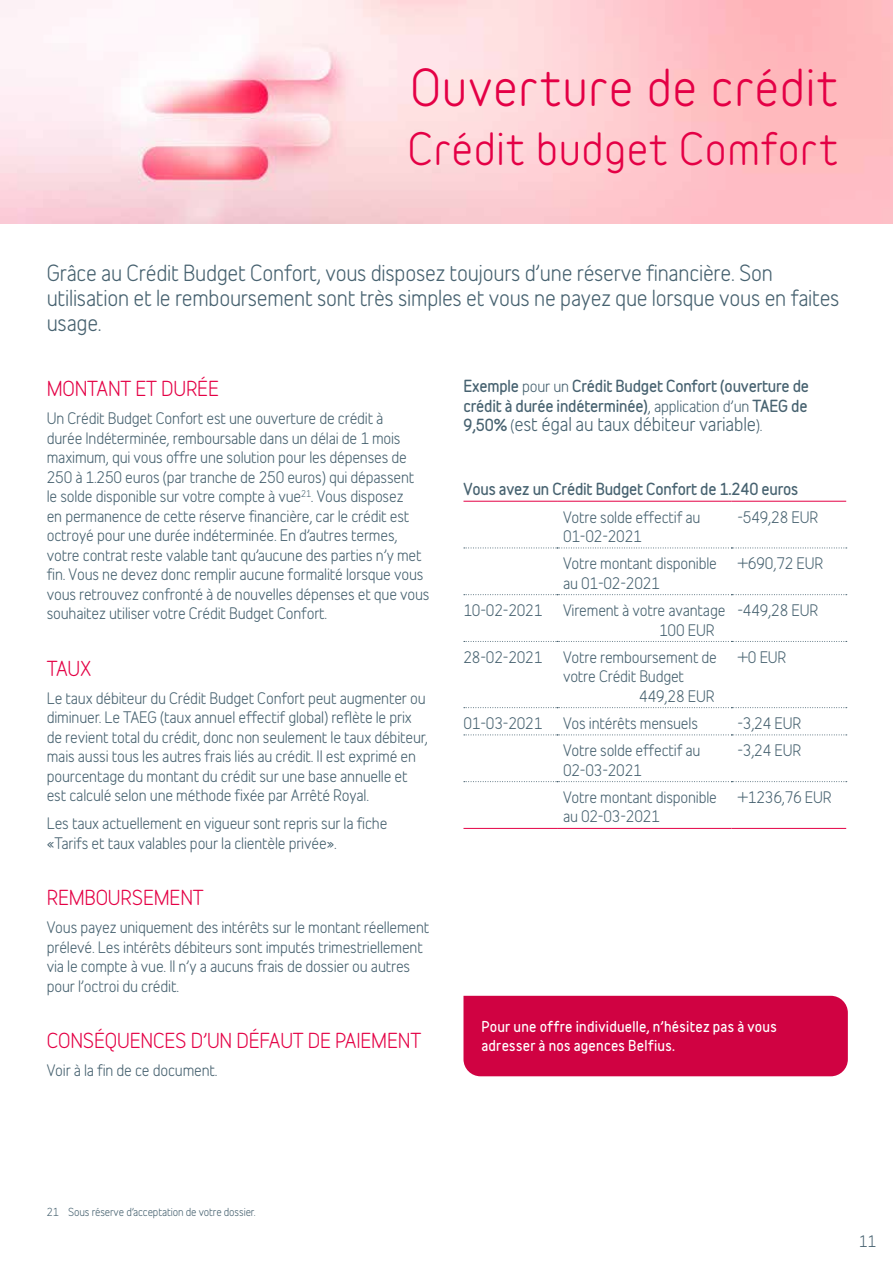
<style>
.page{position:relative;width:893px;height:1263px;background:#fff}
.page>*{position:absolute;margin:0;border:0;box-sizing:border-box;transform-origin:0 0}
.t1{font:48px "Belfius Normal";letter-spacing:.015em;color:#e40045}
.t2{font:42px "Belfius Normal";letter-spacing:.015em;color:#e40045}
.t3{font:21px/25.2px "Belfius Alternative";letter-spacing:-.01em;color:#476270}
.t4{font:19.5px "Belfius Alternative";letter-spacing:-.01em;color:#e40045}
.t5{font:18px "Belfius Alternative";letter-spacing:-.01em;color:#476270}
.t6{font:15px/19.5px "Belfius Alternative";letter-spacing:-.01em;color:#476270}
.t7{font:700 15px/19.5px "Belfius Alternative";letter-spacing:-.01em;color:#476270}
.t8{font:700 13.5px/19.5px "Belfius Alternative";letter-spacing:.02em;color:#fff}
.t9{font:10.5px "Belfius Alternative";letter-spacing:-.01em;color:#476270}
.s1{font-weight:400}
.s2{font-weight:700;font-size:15px}
.s3{font-size:15px}
</style>
<div class="page">
<svg style="left:464px;top:548px;width:383px;height:1px"></svg>
<svg style="left:464px;top:594px;width:383px;height:1px"></svg>
<svg style="left:464px;top:641px;width:383px;height:1px"></svg>
<svg style="left:464px;top:707px;width:383px;height:1px"></svg>
<svg style="left:464px;top:734px;width:383px;height:1px"></svg>
<hr style="left:463px;top:501px;width:94px;height:1px;background:#e40045">
<hr style="left:557px;top:501px;width:174px;height:1px;background:#e40045">
<hr style="left:731px;top:501px;width:115px;height:1px;background:#e40045">
<hr style="left:463px;top:828px;width:94px;height:1px;background:#e40045">
<hr style="left:557px;top:828px;width:174px;height:1px;background:#e40045">
<hr style="left:731px;top:828px;width:115px;height:1px;background:#e40045">
<svg style="left:464px;top:781px;width:383px;height:1px"></svg>
<div style="left:463px;top:996px;width:385px;height:80px;background:#d00242"></div>
<img style="left:0;top:0;width:893px;height:223px">
<h1 class="t1" style="left:411px;top:47px;width:429px">Ouverture de crédit</h1>
<h2 class="t2" style="left:408px;top:113px;width:431px">Crédit budget Comfort</h2>
<h3 class="t3" style="left:47px;top:258px;width:794px">Grâce au Crédit Budget Confort, vous disposez toujours d’une réserve financière. Son utilisation et le remboursement sont très simples et vous ne payez que lorsque vous en faites usage.</h3>
<h3 class="t4" style="left:47px;top:372px;width:174px">MONTANT ET DURÉE</h3>
<p class="t6" style="left:47px;top:407px;width:384px">Un Crédit Budget Confort est une ouverture de crédit à<br>durée Indéterminée, remboursable dans un délai de 1 mois maximum, qui vous offre une solution pour les dépenses de 250 à 1.250 euros (par tranche de 250 euros) qui dépassent<br>le solde disponible sur votre compte à vue<sup>21</sup>. Vous disposez<br>en permanence de cette réserve financière, car le crédit est octroyé pour une durée indéterminée. En d’autres termes, votre contrat reste valable tant qu’aucune des parties n’y met fin. Vous ne devez donc remplir aucune formalité lorsque vous vous retrouvez confronté à de nouvelles dépenses et que vous souhaitez utiliser votre Crédit Budget Confort.</p>
<h3 class="t4" style="left:47px;top:652px;width:46px">TAUX</h3>
<p class="t6" style="left:47px;top:687px;width:383px">Le taux débiteur du Crédit Budget Confort peut augmenter ou diminuer. Le TAEG (taux annuel effectif global) reflète le prix de revient total du crédit, donc non seulement le taux débiteur, mais aussi tous les autres frais liés au crédit. Il est exprimé en pourcentage du montant du crédit sur une base annuelle et est calculé selon une méthode fixée par Arrêté Royal.</p>
<p class="t6" style="left:47px;top:812px;width:342px">Les taux actuellement en vigueur sont repris sur la fiche «Tarifs et taux valables pour la clientèle privée».</p>
<h3 class="t4" style="left:47px;top:881px;width:159px">REMBOURSEMENT</h3>
<p class="t6" style="left:47px;top:916px;width:384px">Vous payez uniquement des intérêts sur le montant réellement prélevé. Les intérêts débiteurs sont imputés trimestriellement via le compte à vue. Il n’y a aucuns frais de dossier ou autres pour l’octroi du crédit.</p>
<h3 class="t4" style="left:47px;top:1025px;width:376px">CONSÉQUENCES D’UN DÉFAUT DE PAIEMENT</h3>
<p class="t6" style="left:47px;top:1059px;width:172px">Voir à la fin de ce document.</p>
<p class="t7" style="left:463px;top:376px;width:347px">Exemple <span class="s1">pour un</span> Crédit Budget Confort (ouverture de crédit à durée indéterminée)<span class="s1">, application d’un</span> TAEG de</p>
<p class="t5" style="left:463px;top:409px;width:301px"><span class="s2">9,50%</span> <span class="s3">(</span>est égal au taux débiteur variable<span class="s3">).</span></p>
<p class="t7" style="left:463px;top:479px;width:336px">Vous avez un Crédit Budget Confort de 1.240 euros</p>
<p class="t6" style="left:563px;top:505px;width:139px">Votre solde effectif au<br>01-02-2021</p>
<p class="t6" style="left:737px;top:505px;width:82px">-549,28 EUR</p>
<p class="t6" style="left:563px;top:552px;width:155px">Votre montant disponible au 01-02-2021</p>
<p class="t6" style="left:737px;top:552px;width:87px">+690,72 EUR</p>
<p class="t6" style="left:463px;top:599px;width:80px">10-02-2021</p>
<p class="t6" style="left:659px;top:599px;width:68px;text-indent:-96px">Virement à votre avantage<br>100 EUR</p>
<p class="t6" style="left:737px;top:599px;width:82px">-449,28 EUR</p>
<p class="t6" style="left:463px;top:646px;width:80px">28-02-2021</p>
<p class="t6" style="left:563px;top:646px;width:156px">Votre remboursement de</p>
<p class="t6" style="left:563px;top:665px;width:123px">votre Crédit Budget</p>
<p class="t6" style="left:639px;top:685px;width:77px">449,28 EUR</p>
<p class="t6" style="left:737px;top:646px;width:51px">+0 EUR</p>
<p class="t6" style="left:463px;top:712px;width:80px">01-03-2021</p>
<p class="t6" style="left:563px;top:712px;width:136px">Vos intérêts mensuels</p>
<p class="t6" style="left:737px;top:712px;width:65px">-3,24 EUR</p>
<p class="t6" style="left:563px;top:739px;width:139px">Votre solde effectif au<br>02-03-2021</p>
<p class="t6" style="left:737px;top:739px;width:65px">-3,24 EUR</p>
<p class="t6" style="left:563px;top:786px;width:155px">Votre montant disponible au 02-03-2021</p>
<p class="t6" style="left:737px;top:786px;width:96px">+1236,76 EUR</p>
<p class="t8" style="left:481px;top:1016px;width:297px">Pour une offre individuelle, n’hésitez pas à vous adresser à nos agences Belfius.</p>
<p class="t9" style="left:47px;top:1203px;width:210px">21 Sous réserve d’acceptation de votre dossier.</p>
<p class="t6" style="left:859px;top:1230px;width:19px">11</p>
</div>
